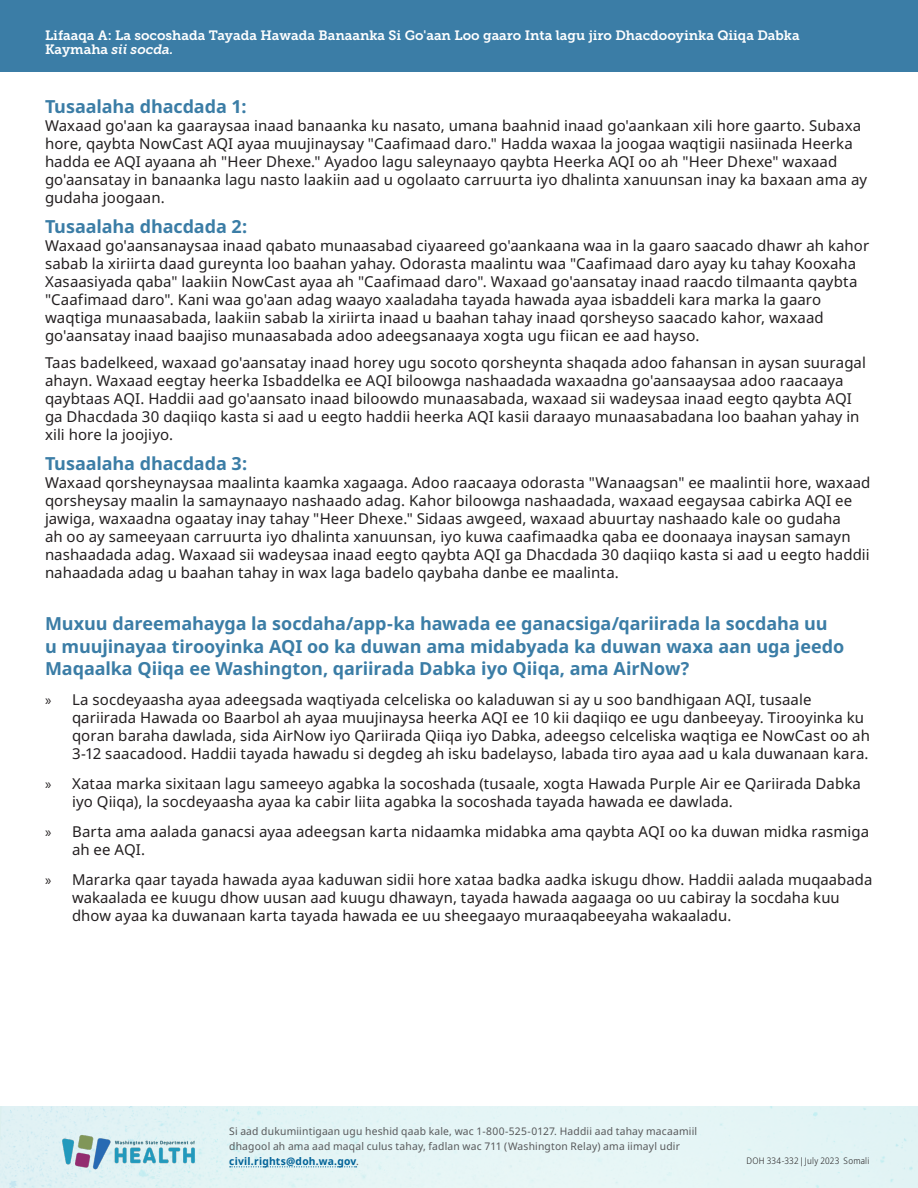
<style>
.page{position:relative;width:918px;height:1188px;background:#fff}
.page>*{position:absolute;margin:0;border:0;box-sizing:border-box;transform-origin:0 0}
.t1{font:700 18px/22.5px "Noto Sans";letter-spacing:-.005em;color:#3b7da6}
.t2{font:15px/18px "Noto Sans";letter-spacing:.005em;color:#231f20}
.t3{font:13.5px/14.5px "Museo Slab 700";color:#fff}
.t4{font:10.5px/15px "Noto Sans";letter-spacing:.02em;color:#57585a}
.t5{font:300 semi-condensed 9px "Noto Sans";letter-spacing:.025em;color:#231f20}
.s1{font-style:italic}
.s2{font-family:"Myriad Pro"}
.s3{font-weight:700;color:#016298}
.s4{font-family:"Avenir";font-weight:400;font-stretch:normal}
</style>
<div class="page">
<div style="left:0;top:1107px;width:918px;height:81px;background:#e4f4f5"></div>
<img style="left:59px;top:1131px;width:139px;height:41px">
<svg style="left:230px;top:1166px;width:127px;height:1px"></svg>
<div style="left:0;top:0;width:918px;height:72px;background:#3b7da6"></div>
<p class="t3" style="left:45px;top:28px;width:756px">Lifaaqa A: La socoshada Tayada Hawada Banaanka Si Go'aan Loo gaaro Inta lagu jiro Dhacdooyinka Qiiqa Dabka<br>Kaymaha <span class="s1">sii socda.</span></p>
<p class="t1" style="left:45px;top:95px;width:203px">Tusaalaha dhacdada 1:</p>
<p class="t2" style="left:45px;top:117px;width:824px">Waxaad go'aan ka gaaraysaa inaad banaanka ku nasato, umana baahnid inaad go'aankaan xili hore gaarto. Subaxa hore, qaybta NowCast AQI ayaa muujinaysay "Caafimaad daro." Hadda waxaa la joogaa waqtigii nasiinada Heerka hadda ee AQI ayaana ah "Heer Dhexe." Ayadoo lagu saleynaayo qaybta Heerka AQI oo ah "Heer Dhexe" waxaad go'aansatay in banaanka lagu nasto laakiin aad u ogolaato carruurta iyo dhalinta xanuunsan inay ka baxaan ama ay gudaha joogaan.</p>
<p class="t1" style="left:45px;top:215px;width:204px">Tusaalaha dhacdada 2:</p>
<p class="t2" style="left:45px;top:237px;width:826px">Waxaad go'aansanaysaa inaad qabato munaasabad ciyaareed go'aankaana waa in la gaaro saacado dhawr ah kahor sabab la xiriirta daad gureynta loo baahan yahay. Odorasta maalintu waa "Caafimaad daro ayay ku tahay Kooxaha Xasaasiyada qaba" laakiin NowCast ayaa ah "Caafimaad daro". Waxaad go'aansatay inaad raacdo tilmaanta qaybta "Caafimaad daro". Kani waa go'aan adag waayo xaaladaha tayada hawada ayaa isbaddeli kara marka la gaaro waqtiga munaasabada, laakiin sabab la xiriirta inaad u baahan tahay inaad qorsheyso saacado kahor, waxaad go'aansatay inaad baajiso munaasabada adoo adeegsanaaya xogta ugu fiican ee aad hayso.</p>
<p class="t2" style="left:45px;top:354px;width:822px">Taas badelkeed, waxaad go'aansatay inaad horey ugu socoto qorsheynta shaqada adoo fahansan in aysan suuragal ahayn. Waxaad eegtay heerka Isbaddelka ee AQI biloowga nashaadada waxaadna go'aansaaysaa adoo raacaaya qaybtaas AQI. Haddii aad go'aansato inaad biloowdo munaasabada, waxaad sii wadeysaa inaad eegto qaybta AQI ga Dhacdada 30 daqiiqo kasta si aad u eegto haddii heerka AQI kasii daraayo munaasabadana loo baahan yahay in xili hore la joojiyo.</p>
<p class="t1" style="left:45px;top:452px;width:204px">Tusaalaha dhacdada 3:</p>
<p class="t2" style="left:45px;top:474px;width:827px">Waxaad qorsheynaysaa maalinta kaamka xagaaga. Adoo raacaaya odorasta "Wanaagsan" ee maalintii hore, waxaad qorsheysay maalin la samaynaayo nashaado adag. Kahor biloowga nashaadada, waxaad eegaysaa cabirka AQI ee jawiga, waxaadna ogaatay inay tahay "Heer Dhexe." Sidaas awgeed, waxaad abuurtay nashaado kale oo gudaha<br>ah oo ay sameeyaan carruurta iyo dhalinta xanuunsan, iyo kuwa caafimaadka qaba ee doonaaya inaysan samayn nashaadada adag. Waxaad sii wadeysaa inaad eegto qaybta AQI ga Dhacdada 30 daqiiqo kasta si aad u eegto haddii nahaadada adag u baahan tahay in wax laga badelo qaybaha danbe ee maalinta.</p>
<p class="t1" style="left:45px;top:613px;width:801px">Muxuu dareemahayga la socdaha/app-ka hawada ee ganacsiga/qariirada la socdaha uu<br>u muujinayaa tirooyinka AQI oo ka duwan ama midabyada ka duwan waxa aan uga jeedo<br>Maqaalka Qiiqa ee Washington, qariirada Dabka iyo Qiiqa, ama AirNow?</p>
<p class="t2" style="left:72px;top:691px;width:799px;text-indent:-27px"><span class="s2">»</span> La socdeyaasha ayaa adeegsada waqtiyada celceliska oo kaladuwan si ay u soo bandhigaan AQI, tusaale qariirada Hawada oo Baarbol ah ayaa muujinaysa heerka AQI ee 10 kii daqiiqo ee ugu danbeeyay. Tirooyinka ku qoran baraha dawlada, sida AirNow iyo Qariirada Qiiqa iyo Dabka, adeegso celceliska waqtiga ee NowCast oo ah 3-12 saacadood. Haddii tayada hawadu si degdeg ah isku badelayso, labada tiro ayaa aad u kala duwanaan kara.</p>
<p class="t2" style="left:72px;top:775px;width:790px;text-indent:-27px"><span class="s2">»</span> Xataa marka sixitaan lagu sameeyo agabka la socoshada (tusaale, xogta Hawada Purple Air ee Qariirada Dabka iyo Qiiqa), la socdeyaasha ayaa ka cabir liita agabka la socoshada tayada hawada ee dawlada.</p>
<p class="t2" style="left:72px;top:823px;width:799px;text-indent:-27px"><span class="s2">»</span> Barta ama aalada ganacsi ayaa adeegsan karta nidaamka midabka ama qaybta AQI oo ka duwan midka rasmiga ah ee AQI.</p>
<p class="t2" style="left:72px;top:871px;width:802px;text-indent:-27px"><span class="s2">»</span> Mararka qaar tayada hawada ayaa kaduwan sidii hore xataa badka aadka iskugu dhow. Haddii aalada muqaabada wakaalada ee kuugu dhow uusan aad kuugu dhawayn, tayada hawada aagaaga oo uu cabiray la socdaha kuu dhow ayaa ka duwanaan karta tayada hawada ee uu sheegaayo muraaqabeeyaha wakaaladu.</p>
<p class="t4" style="left:229px;top:1124px;width:470px">Si aad dukumiintigaan ugu heshid qaab kale, wac 1-800-525-0127. Haddii aad tahay macaamiil dhagool ah ama aad maqal culus tahay, fadlan wac 711 (Washington Relay) ama iimayl udir <span class="s3">civil.rights@doh.wa.gov</span>.</p>
<p class="t5" style="left:746px;top:1154px;width:124px">DOH 334-332 <span class="s4">|</span> July 2023 Somali</p>
</div>
